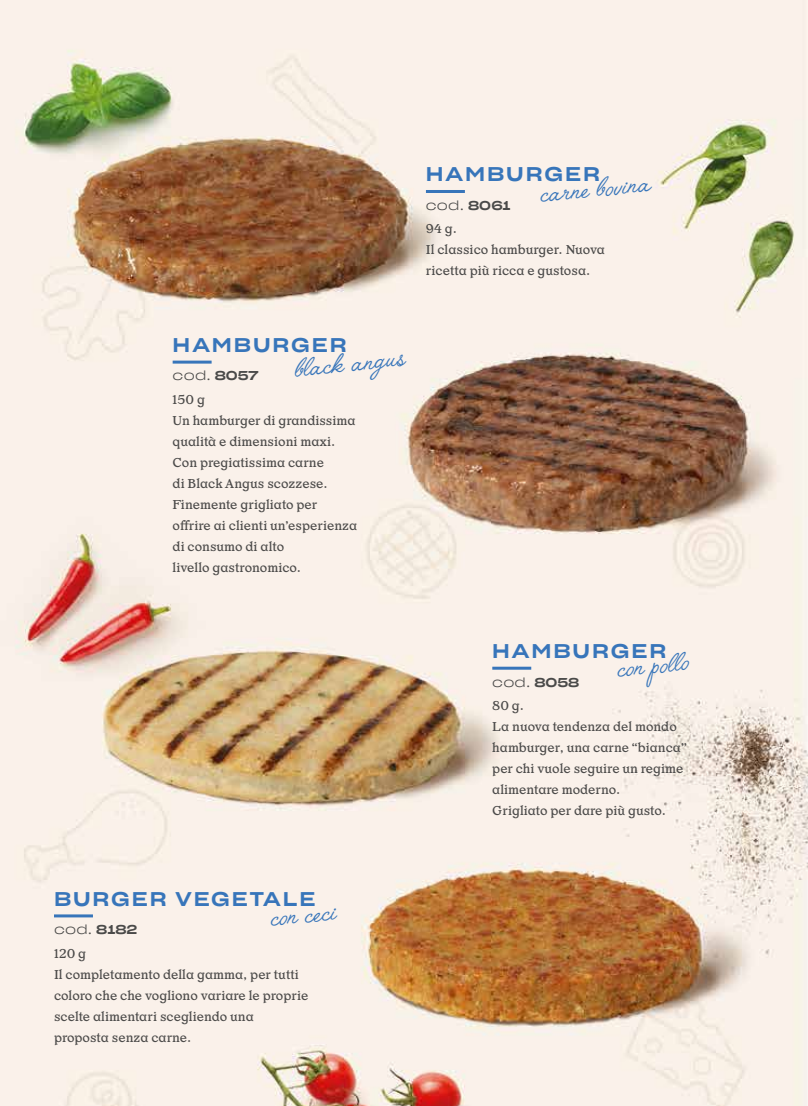
<style>
.page{position:relative;width:808px;height:1106px;background:#fff}
.page>*{position:absolute;margin:0;border:0;box-sizing:border-box;transform-origin:0 0}
.t1{font:36px "Angelface";color:#3775ba}
.t2{font:19.5px "Sharp Grotesk Medium 25";letter-spacing:.1em;color:#3775ba}
.t3{font:13.5px/21px "Or Lemmen";color:#4b4a49}
.t4{font:12.6px "Sharp Grotesk Light 25";letter-spacing:.015em;color:#4a4a49}
.s1{font-family:"Sharp Grotesk Medium 25"}
</style>
<div class="page">
<img style="left:0;top:0;width:808px;height:1106px">
<hr style="left:426px;top:190px;width:39px;height:3px;background:#3775ba">
<hr style="left:492px;top:666px;width:39px;height:3px;background:#3775ba">
<hr style="left:173px;top:360px;width:39px;height:3px;background:#3775ba">
<hr style="left:54px;top:914px;width:39px;height:3px;background:#3775ba">
<h2 class="t2" style="left:426px;top:156px;width:175px">HAMBURGER</h2>
<h1 class="t1" style="left:538px;top:174px;width:113px;rotate:-6deg">carne bovina</h1>
<p class="t4" style="left:426px;top:195px;width:86px">cod. <span class="s1">8061</span></p>
<p class="t3" style="left:426px;top:218px;width:181px">94 g.<br>Il classico hamburger. Nuova ricetta più ricca e gustosa.</p>
<h2 class="t2" style="left:173px;top:327px;width:175px">HAMBURGER</h2>
<p class="t4" style="left:173px;top:365px;width:87px">cod. <span class="s1">8057</span></p>
<h1 class="t1" style="left:292px;top:348px;width:113px;rotate:-6deg">black angus</h1>
<p class="t3" style="left:173px;top:389px;width:186px">150 g<br>Un hamburger di grandissima qualità e dimensioni maxi.<br>Con pregiatissima carne<br>di Black Angus scozzese.<br>Finemente grigliato per offrire ai clienti un’esperienza di consumo di alto<br>livello gastronomico.</p>
<h2 class="t2" style="left:492px;top:633px;width:175px">HAMBURGER</h2>
<h1 class="t1" style="left:615px;top:648px;width:74px;rotate:-6deg">con pollo</h1>
<p class="t4" style="left:492px;top:671px;width:89px">cod. <span class="s1">8058</span></p>
<p class="t3" style="left:492px;top:695px;width:196px">80 g.<br>La nuova tendenza del mondo hamburger, una carne “bianca” per chi vuole seguire un regime alimentare moderno.<br>Grigliato per dare più gusto.</p>
<h2 class="t2" style="left:54px;top:881px;width:263px">BURGER VEGETALE</h2>
<h1 class="t1" style="left:268px;top:897px;width:68px;rotate:-6deg">con ceci</h1>
<p class="t4" style="left:54px;top:919px;width:85px">cod. <span class="s1">8182</span></p>
<p class="t3" style="left:54px;top:942px;width:256px">120 g<br>Il completamento della gamma, per tutti coloro che che vogliono variare le proprie scelte alimentari scegliendo una proposta senza carne.</p>
</div>
